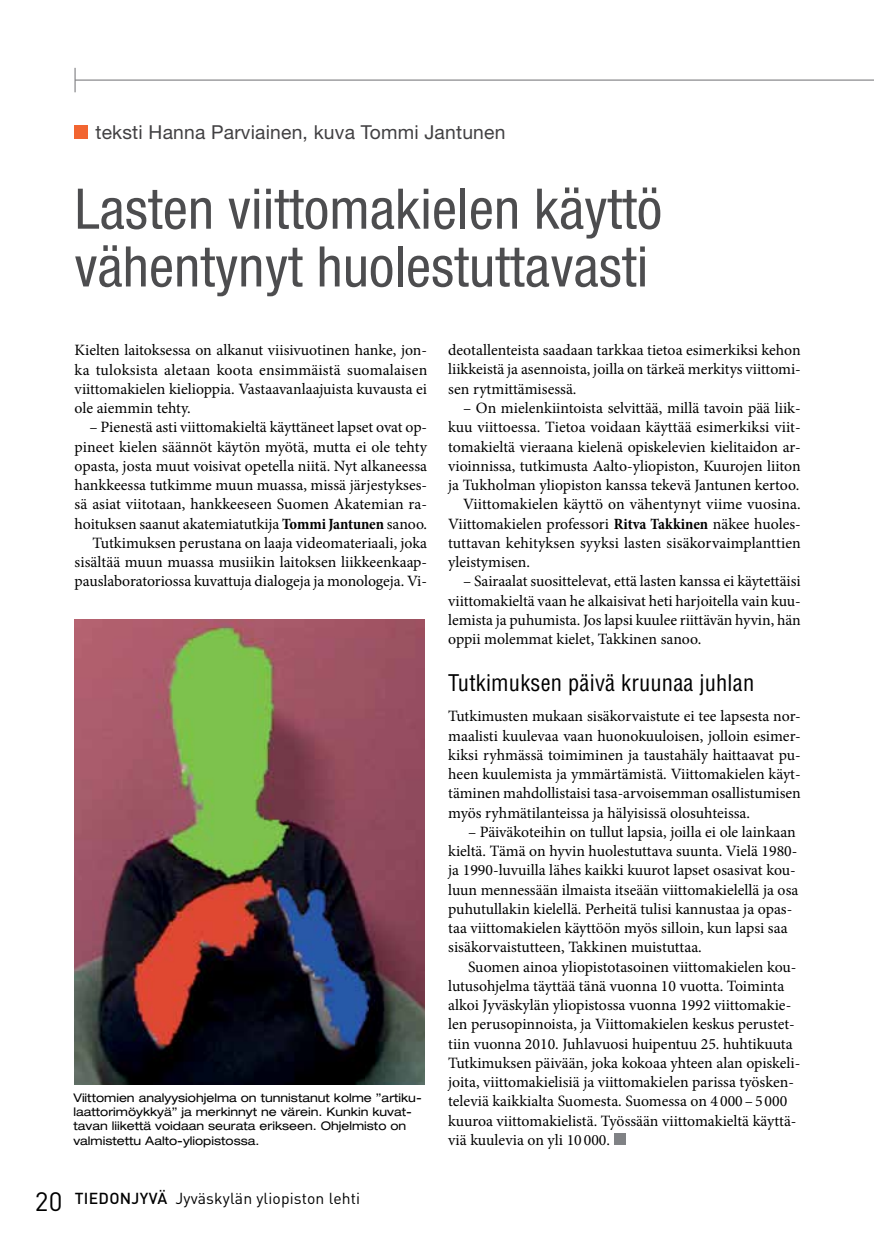
<style>
.page{position:relative;width:874px;height:1241px;background:#fff}
.page>*{position:absolute;margin:0;border:0;box-sizing:border-box;transform-origin:0 0}
.t1{font:condensed 56px/57.8px "Helvetica Neue LT Std";letter-spacing:.005em;color:#4d4d4f}
.t2{font:condensed 22.4px "Helvetica";letter-spacing:.01em;color:#000}
.t3{font:19.25px "Helvetica Neue LT Std";letter-spacing:.01em;color:#414042}
.t4{font:15.75px/19.2px "Minion Pro";color:#000;text-align:justify}
.t5{font:15.75px "DINOT";letter-spacing:.01em;color:#000}
.t6{font:expanded 11.9px/14.3px "Helvetica Neue LT Std";color:#000}
.s1{font-weight:700;font-stretch:condensed}
.s2{font-size:26.25px}
.s3{font-weight:500}
</style>
<div class="page">
<hr style="left:75px;top:80px;width:798px;height:1px;background:#6d6e71">
<svg style="left:75px;top:68px;width:1px;height:24px"></svg>
<div style="left:74px;top:125px;width:14px;height:13px;background:#f26531"></div>
<div style="left:613px;top:1133px;width:12px;height:11px;background:#808285"></div>
<img style="left:75px;top:620px;width:349px;height:464px">
<p class="t3" style="left:95px;top:120px;width:411px">teksti Hanna Parviainen, kuva Tommi Jantunen</p>
<h1 class="t1" style="left:75px;top:180px;width:588px">Lasten viittomakielen käyttö vähentynyt huolestuttavasti</h1>
<p class="t4" style="left:75px;top:340px;width:354px">Kielten laitoksessa on alkanut viisivuotinen hanke, jon&shy;ka tuloksista aletaan koota ensimmäistä suomalaisen viittomakielen kielioppia. Vastaavanlaajuista kuvausta ei ole aiemmin tehty.</p>
<p class="t4" style="left:75px;top:417px;width:354px;text-align:right">– Pienestä asti viittomakieltä käyttäneet lapset ovat op&shy;pineet kielen säännöt käytön myötä, mutta ei ole tehty opasta, josta muut voisivat opetella niitä. Nyt alkaneessa hankkeessa tutkimme muun muassa, missä järjestykses&shy;sä asiat viitotaan, hankkeeseen Suomen Akatemian ra&shy;hoituksen saanut akatemiatutkija <span class="s1">Tommi Jantunen</span> sanoo.<br>Tutkimuksen perustana on laaja videomateriaali, joka sisältää muun muassa musiikin laitoksen liikkeenkaap&shy;pauslaboratoriossa kuvattuja dialogeja ja monologeja. Vi-</p>
<p class="t6" style="left:73px;top:1089px;width:349px">Viittomien analyysiohjelma on tunnistanut kolme ”artiku&shy;laattorimöykkyä” ja merkinnyt ne värein. Kunkin kuvat&shy;tavan liikettä voidaan seurata erikseen. Ohjelmisto on valmistettu Aalto-yliopistossa.</p>
<p class="t5" style="left:35px;top:1188px;width:327px"><span class="s2">20</span> <span class="s3">TIEDONJYVÄ</span> Jyväskylän yliopiston lehti</p>
<p class="t4" style="left:448px;top:340px;width:354px">deotallenteista saadaan tarkkaa tietoa esimerkiksi kehon liikkeistä ja asennoista, joilla on tärkeä merkitys viittomi&shy;sen rytmittämisessä.</p>
<p class="t4" style="left:463px;top:398px;width:339px">– On mielenkiintoista selvittää, millä tavoin pää liik-</p>
<p class="t4" style="left:448px;top:417px;width:354px">kuu viittoessa. Tietoa voidaan käyttää esimerkiksi viit-</p>
<p class="t4" style="left:448px;top:437px;width:354px">tomakieltä vieraana kielenä opiskelevien kielitaidon ar-</p>
<p class="t4" style="left:448px;top:456px;width:354px">vioinnissa, tutkimusta Aalto-yliopiston, Kuurojen liiton</p>
<p class="t4" style="left:448px;top:475px;width:352px">ja Tukholman yliopiston kanssa tekevä Jantunen kertoo.</p>
<p class="t4" style="left:463px;top:494px;width:339px">Viittomakielen käyttö on vähentynyt viime vuosina.</p>
<p class="t4" style="left:448px;top:514px;width:354px">Viittomakielen professori <span class="s1">Ritva Takkinen</span> näkee huoles-</p>
<p class="t4" style="left:448px;top:533px;width:354px">tuttavan kehityksen syyksi lasten sisäkorvaimplanttien</p>
<p class="t4" style="left:448px;top:552px;width:83px">yleistymisen.</p>
<p class="t4" style="left:448px;top:571px;width:354px;text-indent:15px">– Sairaalat suosittelevat, että lasten kanssa ei käytettäisi viittomakieltä vaan he alkaisivat heti harjoitella vain kuu&shy;lemista ja puhumista. Jos lapsi kuulee riittävän hyvin, hän oppii molemmat kielet, Takkinen sanoo.</p>
<h2 class="t2" style="left:448px;top:669px;width:307px">Tutkimuksen päivä kruunaa juhlan</h2>
<p class="t4" style="left:448px;top:706px;width:354px">Tutkimusten mukaan sisäkorvaistute ei tee lapsesta nor&shy;maalisti kuulevaa vaan huonokuuloisen, jolloin esimer&shy;kiksi ryhmässä toimiminen ja taustahäly haittaavat pu&shy;heen kuulemista ja ymmärtämistä. Viittomakielen käyt&shy;täminen mahdollistaisi tasa-arvoisemman osallistumisen myös ryhmätilanteissa ja hälyisissä olosuhteissa.</p>
<p class="t4" style="left:448px;top:822px;width:351px;text-align:left;text-indent:20px">– Päiväkoteihin on tullut lapsia, joilla ei ole lainkaan kieltä. Tämä on hyvin huolestuttava suunta. Vielä 1980- ja 1990-luvuilla lähes kaikki kuurot lapset osasivat kou&shy;luun mennessään ilmaista itseään viittomakielellä ja osa puhutullakin kielellä. Perheitä tulisi kannustaa ja opas&shy;taa viittomakielen käyttöön myös silloin, kun lapsi saa sisäkorvaistutteen, Takkinen muistuttaa.</p>
<p class="t4" style="left:448px;top:956px;width:353px;text-align:left;text-indent:20px">Suomen ainoa yliopistotasoinen viittomakielen kou&shy;lutusohjelma täyttää tänä vuonna 10 vuotta. Toiminta alkoi Jyväskylän yliopistossa vuonna 1992 viittomakie&shy;len perusopinnoista, ja Viittomakielen keskus perustet&shy;tiin vuonna 2010. Juhlavuosi huipentuu 25. huhtikuuta Tutkimuksen päivään, joka kokoaa yhteen alan opiskeli&shy;joita, viittomakielisiä ja viittomakielen parissa työsken&shy;televiä kaikkialta Suomesta. Suomessa on 4 000–5 000 kuuroa viittomakielistä. Työssään viittomakieltä käyttä&shy;viä kuulevia on yli 10 000.</p>
</div>
